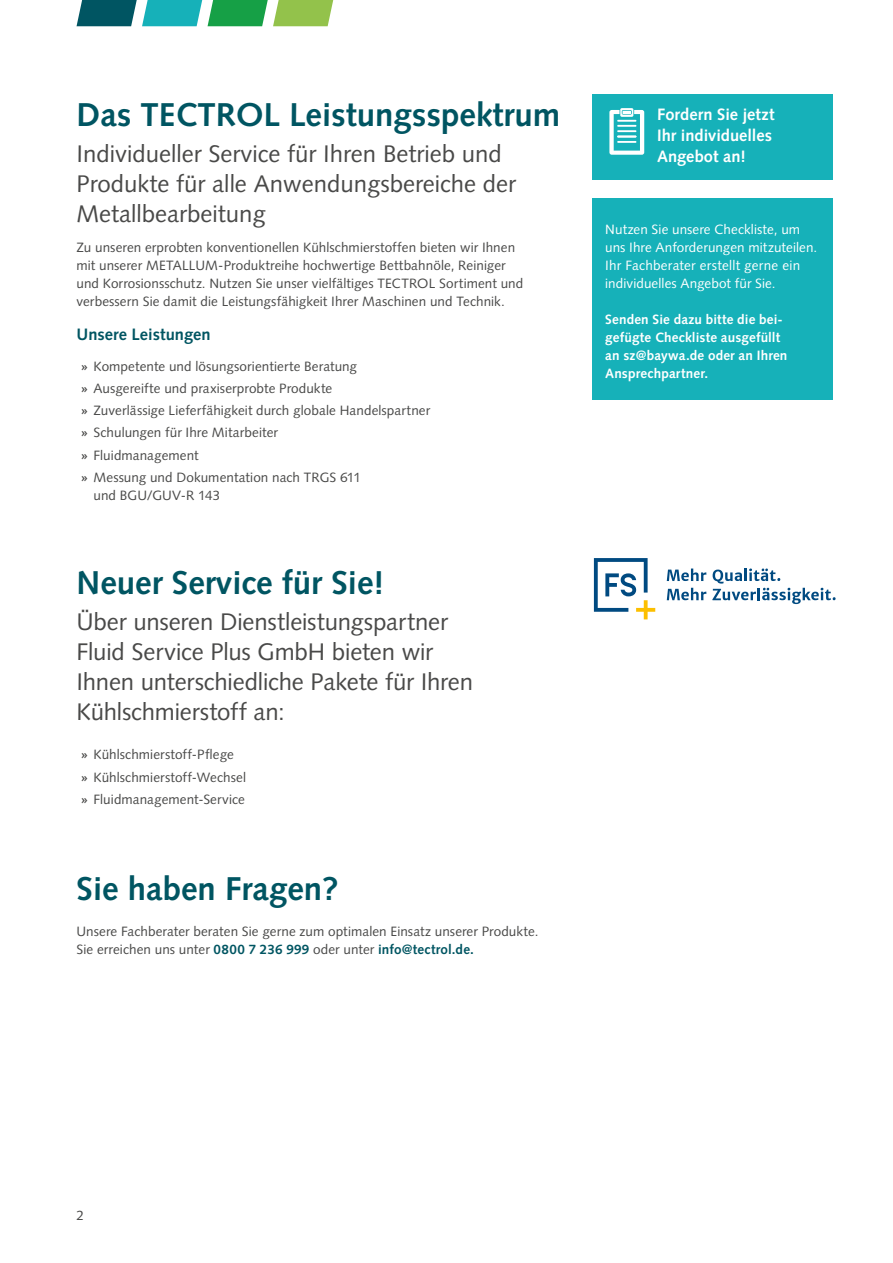
<style>
.page{position:relative;width:893px;height:1263px;background:#fff}
.page>*{position:absolute;margin:0;border:0;box-sizing:border-box;transform-origin:0 0}
.t1{font:700 33px "Syntax LT Pro";color:#005562}
.t2{font:24px/30px "Syntax LT Pro";color:#494948}
.t3{font:700 16.5px/21px "Syntax LT Pro";color:#fff}
.t4{font:700 16.5px "Syntax LT Pro";color:#005562}
.t5{font:13.5px/22.2px "Syntax LT Pro";letter-spacing:.005em;color:#494948}
.t6{font:13.5px/18px "Syntax LT Pro";letter-spacing:.005em;color:#fff}
.t7{font:700 13.5px/18px "Syntax LT Pro";letter-spacing:.01em;color:#fff}
.s1{font-weight:700}
.s2{font-weight:700;color:#005562}
</style>
<div class="page">
<svg style="left:77px;top:0;width:125px;height:26px;background:#29929b"></svg>
<svg style="left:208px;top:0;width:125px;height:26px;background:#6aba5f"></svg>
<svg style="left:667px;top:568px;width:39px;height:13px"></svg>
<svg style="left:667px;top:588px;width:39px;height:12px"></svg>
<svg style="left:712px;top:568px;width:124px;height:36px"></svg>
<svg style="left:594px;top:558px;width:61px;height:61px"></svg>
<div style="left:592px;top:95px;width:241px;height:85px;background:#16b1b9"></div>
<svg style="left:609px;top:108px;width:35px;height:47px"></svg>
<div style="left:592px;top:198px;width:241px;height:201px;background:#16b1b9"></div>
<h1 class="t1" style="left:77px;top:95px;width:485px">Das TECTROL Leistungsspektrum</h1>
<h2 class="t2" style="left:77px;top:139px;width:441px">Individueller Service für Ihren Betrieb und<br>Produkte für alle Anwendungsbereiche der<br>Metallbearbeitung</h2>
<p class="t5" style="left:77px;top:238px;width:448px;line-height:18px">Zu unseren erprobten konventionellen Kühlschmierstoffen bieten wir Ihnen mit unserer METALLUM-Produktreihe hochwertige Bettbahnöle, Reiniger und Korrosionsschutz. Nutzen Sie unser vielfältiges TECTROL Sortiment und verbessern Sie damit die Leistungsfähigkeit Ihrer Maschinen und Technik.</p>
<p class="t4" style="left:77px;top:324px;width:136px">Unsere Leistungen</p>
<p class="t5" style="left:81px;top:355px;width:351px"><span class="s1">»</span> Kompetente und lösungsorientierte Beratung<br><span class="s1">»</span> Ausgereifte und praxiserprobte Produkte<br><span class="s1">»</span> Zuverlässige Lieferfähigkeit durch globale Handelspartner <span class="s1">»</span> Schulungen für Ihre Mitarbeiter<br><span class="s1">»</span> Fluidmanagement<br><span class="s1">»</span> Messung und Dokumentation nach TRGS 611</p>
<p class="t5" style="left:94px;top:484px;width:128px">und BGU/GUV-R 143</p>
<h1 class="t1" style="left:77px;top:563px;width:309px">Neuer Service für Sie!</h1>
<h2 class="t2" style="left:77px;top:607px;width:398px">Über unseren Dienstleistungspartner Fluid Service Plus GmbH bieten wir Ihnen unterschiedliche Pakete für Ihren Kühlschmierstoff an:</h2>
<p class="t5" style="left:81px;top:744px;width:167px"><span class="s1">»</span> Kühlschmierstoff-Pflege<br><span class="s1">»</span> Kühlschmierstoff-Wechsel <span class="s1">»</span> Fluidmanagement-Service</p>
<h1 class="t1" style="left:77px;top:869px;width:264px">Sie haben Fragen?</h1>
<p class="t5" style="left:77px;top:922px;width:463px;line-height:18px">Unsere Fachberater beraten Sie gerne zum optimalen Einsatz unserer Produkte.<br>Sie erreichen uns unter <span class="s2">0800 7 236 999</span> oder unter <span class="s2">info@tectrol.de.</span></p>
<p class="t3" style="left:657px;top:104px;width:119px">Fordern Sie jetzt<br>Ihr individuelles<br>Angebot an!</p>
<p class="t6" style="left:605px;top:220px;width:213px">Nutzen Sie unsere Checkliste, um uns Ihre Anforderungen mitzuteilen.<br>Ihr Fachberater erstellt gerne ein individuelles Angebot für Sie.</p>
<p class="t7" style="left:605px;top:310px;width:184px">Senden Sie dazu bitte die bei&shy;gefügte Checkliste ausgefüllt an sz@baywa.de oder an Ihren<br>Ansprechpartner.</p>
<p class="t5" style="left:77px;top:1204px;width:9px">2</p>
</div>
